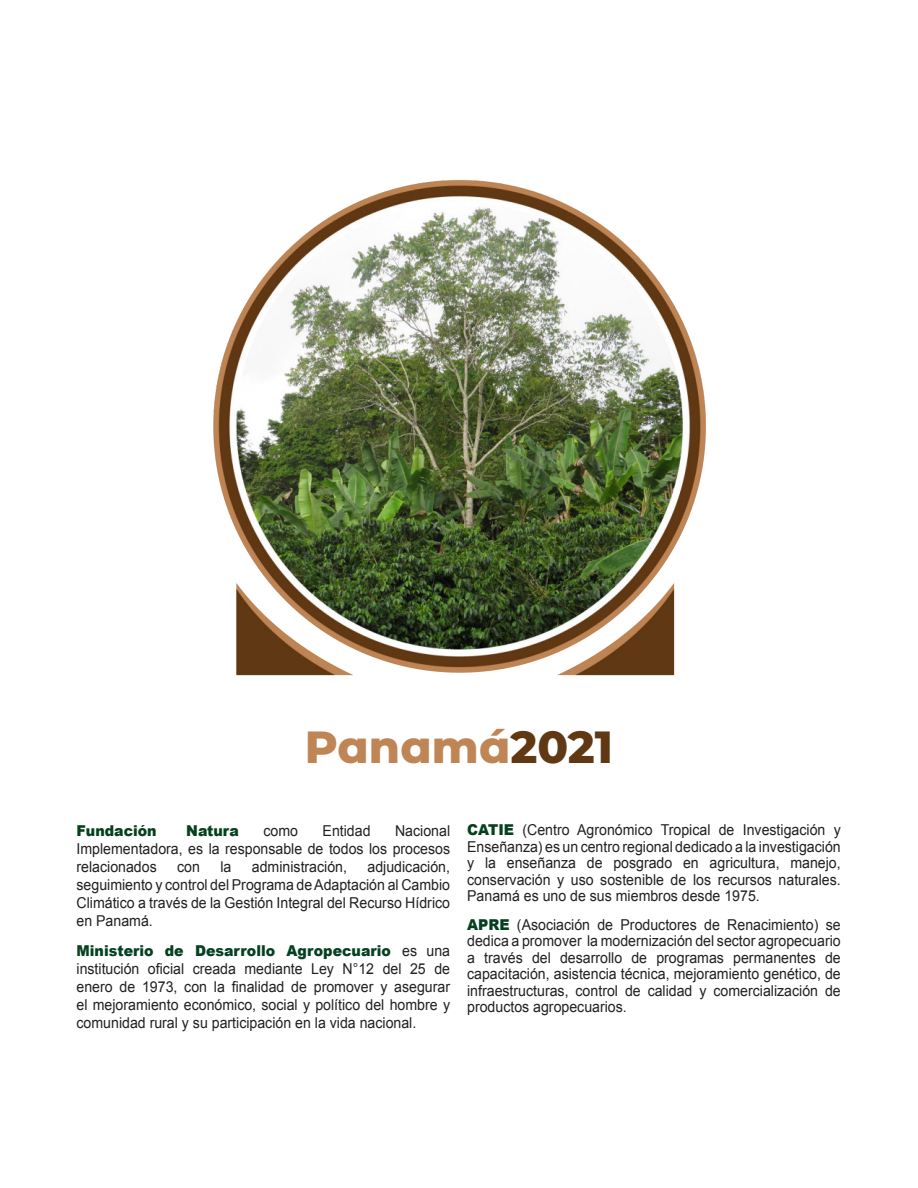
<style>
.page{position:relative;width:918px;height:1188px;background:#fff}
.page>*{position:absolute;margin:0;border:0;box-sizing:border-box;transform-origin:0 0}
.t1{font:800 45px "Montserrat Alternates";color:#bf8555}
.t2{font:15px/18px "Arial";color:#231f20;text-align:justify;scale:.94 1}
.t3{font:900 15px "Arial";color:#06411e;scale:.94 1}
.s1{color:#603813}
.s2{font-weight:900;color:#054120}
</style>
<div class="page">
<img style="left:213px;top:180px;width:493px;height:496px">
<p class="t1" style="left:305px;top:715px;width:310px">Panamá<span class="s1">2021</span></p>
<p class="t3" style="left:77px;top:820px;width:87px">Fundación</p>
<p class="t3" style="left:186px;top:820px;width:58px">Natura</p>
<p class="t2" style="left:263px;top:822px;width:38px">como</p>
<p class="t2" style="left:323px;top:822px;width:53px">Entidad</p>
<p class="t2" style="left:77px;top:822px;width:399px;text-indent:319px">Nacional Implementadora, es la responsable de todos los procesos relacionados</p>
<p class="t2" style="left:77px;top:858px;width:399px;text-indent:291px">adjudicación, seguimiento y control del Programa de Adaptación al Cambio Climático a través de la Gestión Integral del Recurso Hídrico en Panamá.</p>
<p class="t2" style="left:77px;top:942px;width:399px"><span class="s2">Ministerio de Desarrollo Agropecuario</span> es una institución oficial creada mediante Ley N°12 del 25 de enero de 1973, con la finalidad de promover y asegurar el mejoramiento económico, social y político del hombre y comunidad rural y su participación en la vida nacional.</p>
<p class="t2" style="left:177px;top:858px;width:26px">con</p>
<p class="t2" style="left:220px;top:858px;width:13px">la</p>
<p class="t2" style="left:252px;top:858px;width:103px">administración,</p>
<p class="t2" style="left:467px;top:822px;width:399px;line-height:16.5px"><span class="s2">CATIE</span> (Centro Agronómico Tropical de Investigación y Enseñanza) es un centro regional dedicado a la investigación y la enseñanza de posgrado en agricultura, manejo, conservación y uso sostenible de los recursos naturales.<br>Panamá es uno de sus miembros desde 1975.</p>
<p class="t2" style="left:467px;top:917px;width:399px;line-height:16.5px"><span class="s2">APRE</span> (Asociación de Productores de Renacimiento) se dedica a promover la modernización del sector agropecuario a través del desarrollo de programas permanentes de capacitación, asistencia técnica, mejoramiento genético, de infraestructuras, control de calidad y comercialización de productos agropecuarios.</p>
</div>
